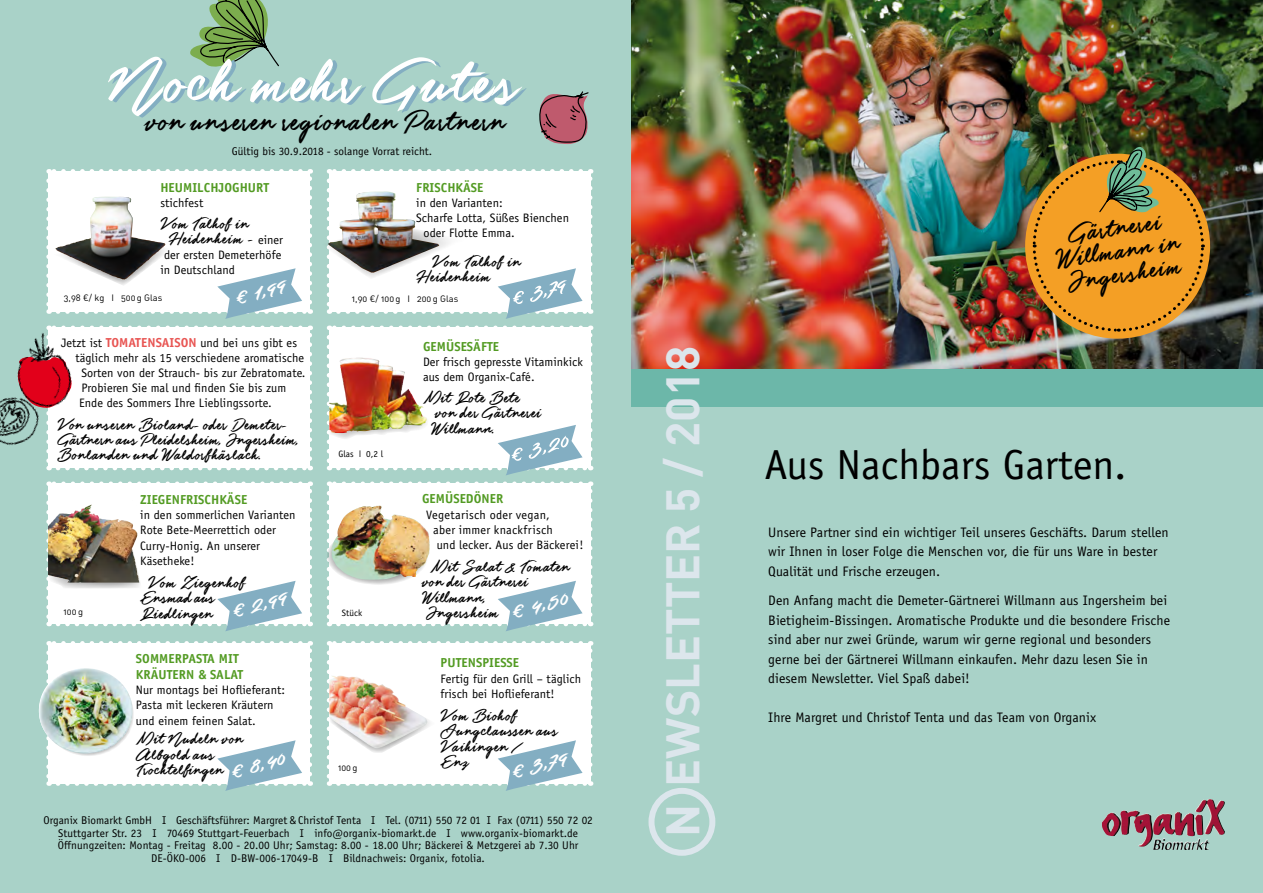
<style>
.page{position:relative;width:1263px;height:893px;background:#a9d2c8}
.page>*{position:absolute;margin:0;border:0;box-sizing:border-box;transform-origin:0 0}
.t1{font:71.1px "Guld Script";letter-spacing:.035em;color:#fff}
.t2{font:700 46.5px "DIN";color:#dce6ec}
.t3{font:42px "AT Officina Sans";color:#000}
.t4{font:32.85px "Guld Script";letter-spacing:.035em;color:#000}
.t5{font:30.6px "Guld Script";color:#fff}
.t6{font:29.25px/23.2px "Guld Script";color:#000;text-align:center}
.t7{font:18.45px/15.3px "Guld Script";letter-spacing:.03em;color:#000}
.t8{font:13.8px/19.5px "AT Officina Sans";letter-spacing:.005em;color:#000}
.t9{font:700 13.05px/15.3px "AT Officina Sans";letter-spacing:.005em;color:#539b23}
.t10{font:12.3px/15.3px "AT Officina Sans";letter-spacing:.005em;color:#000}
.t11{font:11.25px/12.8px "AT Officina Sans";letter-spacing:.005em;color:#000;text-align:center}
.t12{font:9.15px "DIN Regular Alternate";letter-spacing:.005em;color:#000}
.t13{font:9.15px "AT Officina Sans";letter-spacing:.005em;color:#000}
.s1{font-family:"AT Officina Sans";font-size:12.3px}
.s2{font-weight:700;font-size:13.05px;color:#e85553}
.s3{font-family:"DIN Regular Alternate"}
</style>
<div class="page">
<img style="left:1120px;top:799px;width:105px;height:45px">
<div style="left:648px;top:788px;width:67px;height:68px;border:6px solid #dce6ec;border-radius:50%"></div>
<div style="left:631px;top:369px;width:632px;height:38px;background:#6cb7a9"></div>
<img style="left:631px;top:0;width:632px;height:369px">
<div style="left:1025px;top:154px;width:185px;height:185px;background:#f49f25;border-radius:50%"></div>
<img style="left:1031px;top:140px;width:174px;height:193px">
<svg style="left:190px;top:0;width:89px;height:67px"></svg>
<svg style="left:539px;top:91px;width:50px;height:53px"></svg>
<div style="left:46px;top:326px;width:266px;height:144px;background:#fff"></div>
<img style="left:0;top:325px;width:78px;height:141px">
<svg style="left:46px;top:481px;width:266px;height:150px;background:#e0e1dd"></svg>
<svg style="left:46px;top:169px;width:266px;height:150px;background:#e3e7e7"></svg>
<img style="left:80px;top:500px;width:53px;height:12px">
<svg style="left:46px;top:641px;width:266px;height:150px;background:#f0f6f6"></svg>
<img style="left:39px;top:668px;width:94px;height:85px">
<svg style="left:326px;top:326px;width:266px;height:305px;background:#eaeeeb"></svg>
<img style="left:329px;top:357px;width:97px;height:76px">
<svg style="left:326px;top:169px;width:266px;height:150px;background:#e2e5e4"></svg>
<svg style="left:327px;top:641px;width:265px;height:150px;background:#eeedeb"></svg>
<img style="left:329px;top:675px;width:6px;height:45px">
<h1 class="t1" style="left:108px;top:43px;width:411px">Noch mehr Gutes</h1>
<h3 class="t4" style="left:145px;top:103px;width:361px">von unseren regionalen Partnern</h3>
<p class="t11" style="left:232px;top:145px;width:202px">Gültig bis 30.9.2018 - solange Vorrat reicht.</p>
<p class="t9" style="left:416px;top:180px;width:69px">FRISCHKÄSE</p>
<p class="t10" style="left:416px;top:195px;width:88px">in den Varianten:</p>
<p class="t10" style="left:416px;top:210px;width:154px">Scharfe Lotta, Süßes Bienchen</p>
<p class="t10" style="left:424px;top:225px;width:93px">oder Flotte Emma.</p>
<h3 class="t7" style="left:416px;top:256px;width:106px;text-indent:16px">Vom Talhof in<br>Heidenheim</h3>
<p class="t9" style="left:160px;top:179px;width:110px">HEUMILCHJOGHURT</p>
<p class="t10" style="left:160px;top:195px;width:45px">stichfest</p>
<h3 class="t7" style="left:168px;top:218px;width:116px;text-indent:-8px">Vom Talhof in<br>Heidenheim - <span class="s1">einer</span></h3>
<p class="t10" style="left:160px;top:248px;width:122px">der ersten Demeterhöfe in Deutschland</p>
<h3 class="t5" style="left:231px;top:279px;width:52px;rotate:-14deg">€ 1,99</h3>
<p class="t13" style="left:73px;top:291px;width:38px">500g Glas</p>
<p class="t12" style="left:64px;top:292px;width:100px">3,98 €/ kg I 500 g Glas</p>
<p class="t12" style="left:352px;top:293px;width:108px">1,90 €/ 100 g I 200 g Glas</p>
<p class="t10" style="left:61px;top:336px;width:238px">Jetzt ist <span class="s2">TOMATENSAISON</span> und bei uns gibt es</p>
<p class="t10" style="left:75px;top:351px;width:230px">täglich mehr als 15 verschiedene aromatische</p>
<p class="t10" style="left:81px;top:366px;width:226px">Sorten von der Strauch- bis zur Zebratomate.</p>
<p class="t10" style="left:81px;top:381px;width:206px">Probieren Sie mal und finden Sie bis zum</p>
<p class="t10" style="left:79px;top:396px;width:194px">Ende des Sommers Ihre Lieblingssorte.</p>
<h3 class="t7" style="left:57px;top:418px;width:244px">Von unseren Bioland- oder Demeter-<br>Gärtnern aus Pleidelsheim, Ingersheim,<br>Bonlanden und Waldorfhäslach.</h3>
<p class="t13" style="left:338px;top:448px;width:46px">Glas <span class="s3">I</span> 0,2 l</p>
<p class="t9" style="left:423px;top:339px;width:78px">GEMÜSESÄFTE</p>
<p class="t10" style="left:423px;top:354px;width:161px">Der frisch gepresste Vitaminkick aus dem Organix-Café.</p>
<h3 class="t7" style="left:431px;top:392px;width:112px;text-indent:-8px">Mit Rote Bete von der Gärtnerei<br>Willmann.</h3>
<p class="t12" style="left:64px;top:606px;width:21px">100 g</p>
<p class="t9" style="left:422px;top:491px;width:83px">GEMÜSEDÖNER</p>
<p class="t10" style="left:433px;top:507px;width:152px;text-indent:-7px">Vegetarisch oder vegan,<br>aber immer knackfrisch<br>und lecker. Aus der Bäckerei!</p>
<h3 class="t7" style="left:422px;top:560px;width:149px;text-indent:8px">Mit Salat &amp; Tomaten von der Gärtnerei<br>Willmann,<br>Ingersheim</h3>
<p class="t9" style="left:140px;top:491px;width:108px">ZIEGENFRISCHKÄSE</p>
<p class="t10" style="left:140px;top:507px;width:157px">in den sommerlichen Varianten<br>Rote Bete-Meerrettich oder<br>Curry-Honig. An unserer<br>Käsetheke!</p>
<h3 class="t7" style="left:140px;top:576px;width:107px;text-indent:8px">Vom Ziegenhof<br>Ensmad aus<br>Riedlingen</h3>
<h3 class="t5" style="left:229px;top:592px;width:57px;rotate:-14deg">€ 2,99</h3>
<h3 class="t5" style="left:508px;top:593px;width:59px;rotate:-14deg">€ 4,50</h3>
<p class="t9" style="left:136px;top:651px;width:109px">SOMMERPASTA MIT<br>KRÄUTERN &amp; SALAT</p>
<p class="t10" style="left:136px;top:682px;width:151px">Nur montags bei Hoflieferant:<br>Pasta mit leckeren Kräutern und einem feinen Salat.</p>
<h3 class="t7" style="left:136px;top:732px;width:109px">Mit Nudeln von<br>Albgold aus<br>Trochtelfingen</h3>
<p class="t13" style="left:342px;top:608px;width:22px">Stück</p>
<p class="t9" style="left:441px;top:655px;width:80px">PUTENSPIESSE</p>
<p class="t10" style="left:441px;top:671px;width:142px">Fertig für den Grill – täglich frisch bei Hoflieferant!</p>
<h3 class="t7" style="left:441px;top:709px;width:119px">Vom Biohof<br>Jungclaussen aus<br>Vaihingen /<br>Enz</h3>
<h3 class="t5" style="left:508px;top:753px;width:58px;rotate:-14deg">€ 3,79</h3>
<h3 class="t5" style="left:227px;top:753px;width:57px;rotate:-14deg">€ 8,40</h3>
<p class="t12" style="left:338px;top:762px;width:21px">100 g</p>
<p class="t11" style="left:43px;top:814px;width:551px">Organix Biomarkt GmbH I Geschäftsführer: Margret &amp; Christof Tenta I Tel. (0711) 550 72 01 I Fax (0711) 550 72 02<br>Stuttgarter Str. 23 I 70469 Stuttgart-Feuerbach I info@organix-biomarkt.de I www.organix-biomarkt.de Öffnungzeiten: Montag - Freitag 8.00 - 20.00 Uhr; Samstag: 8.00 - 18.00 Uhr; Bäckerei &amp; Metzgerei ab 7.30 Uhr DE-ÖKO-006 I D-BW-006-17049-B I Bildnachweis: Organix, fotolia.</p>
<h2 class="t2" style="left:652px;top:837px;width:493px;rotate:-90deg">N EWSLETTER 5 / 2018</h2>
<h3 class="t6" style="left:1052px;top:227px;width:126px;rotate:-8deg">Gärtnerei<br>Will mann in<br>Ingersheim</h3>
<h3 class="t3" style="left:764px;top:440px;width:364px">Aus Nachbars Garten.</h3>
<p class="t8" style="left:768px;top:522px;width:402px">Unsere Partner sind ein wichtiger Teil unseres Geschäfts. Darum stellen wir Ihnen in loser Folge die Menschen vor, die für uns Ware in bester<br>Qualität und Frische erzeugen.</p>
<p class="t8" style="left:768px;top:591px;width:403px">Den Anfang macht die Demeter-Gärtnerei Willmann aus Ingersheim bei Bietigheim-Bissingen. Aromatische Produkte und die besondere Frische sind aber nur zwei Gründe, warum wir gerne regional und besonders gerne bei der Gärtnerei Willmann einkaufen. Mehr dazu lesen Sie in diesem Newsletter. Viel Spaß dabei!</p>
<p class="t8" style="left:768px;top:708px;width:329px">Ihre Margret und Christof Tenta und das Team von Organix</p>
</div>
